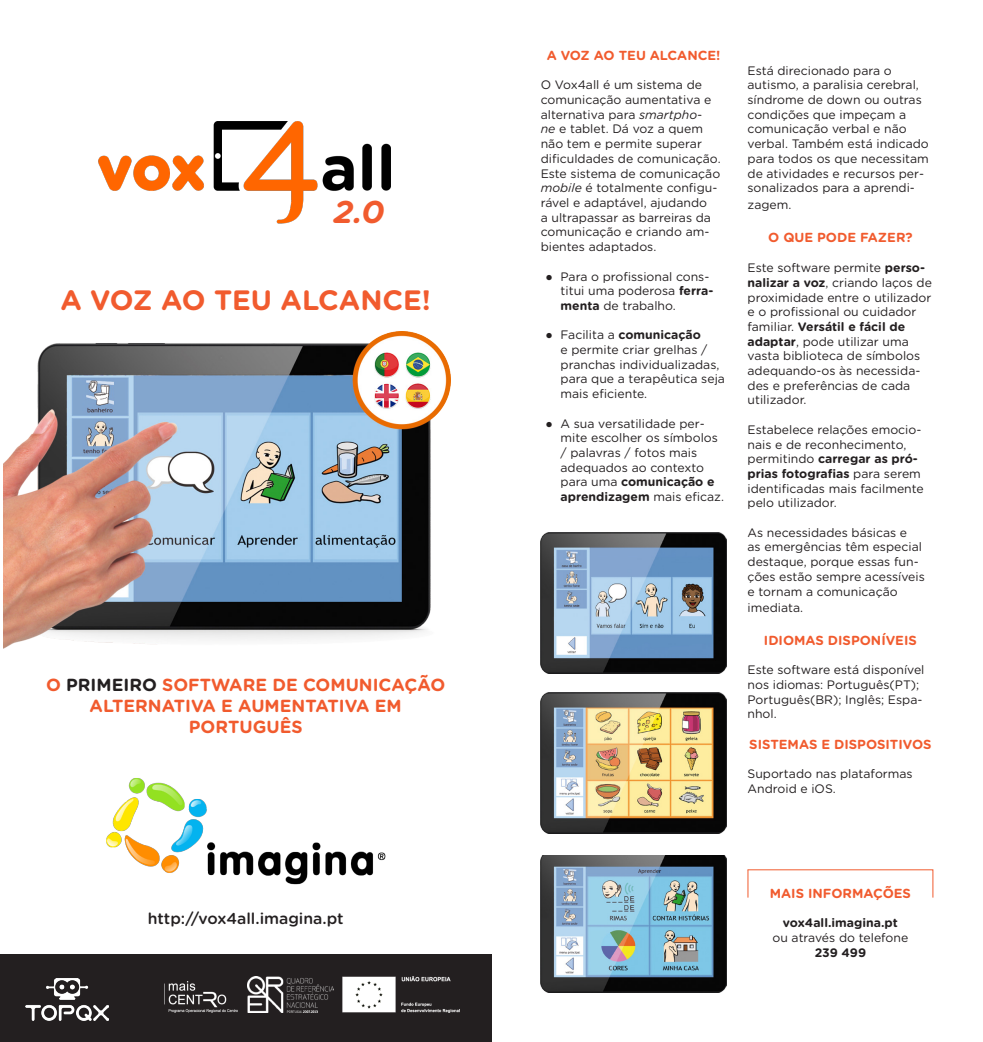
<style>
.page{position:relative;width:983px;height:1042px;background:#fff}
.page>*{position:absolute;margin:0;border:0;box-sizing:border-box;transform-origin:0 0}
.t1{font:italic 700 31.5px "Gotham Rounded";color:#f15b2e}
.t2{font:700 28px "Gotham Rounded";color:#f15b2e}
.t3{font:700 17.5px/21px "Gotham Rounded";color:#f15b2e;text-align:center}
.t4{font:500 15.75px "Gotham Rounded";color:#231f20}
.Títulos{font:700 13.12px "Gotham Rounded";color:#f15b2e}
.Textos{font:12.25px/14.7px "Gotham Rounded";color:#231f20}
.Textos-2{font:700 12.25px "Gotham Rounded";color:#231f20}
.s1{color:#231f20}
.s2{font-style:italic}
.s3{font-family:"Arial"}
.s4{font-weight:700}
</style>
<div class="page">
<div style="left:0;top:954px;width:491px;height:88px;background:#231f20"></div>
<img style="left:98px;top:121px;width:293px;height:103px">
<img style="left:3px;top:331px;width:447px;height:318px">
<img style="left:106px;top:778px;width:280px;height:107px">
<img style="left:26px;top:978px;width:82px;height:42px">
<img style="left:164px;top:981px;width:74px;height:31px">
<img style="left:247px;top:976px;width:86px;height:36px">
<img style="left:342px;top:976px;width:117px;height:36px">
<img style="left:540px;top:533px;width:186px;height:140px">
<img style="left:540px;top:693px;width:186px;height:140px">
<img style="left:540px;top:855px;width:186px;height:137px">
<svg style="left:747px;top:869px;width:186px;height:29px"></svg>
<p class="t1" style="left:333px;top:189px;width:52px">2.0</p>
<p class="t2" style="left:60px;top:280px;width:372px">A VOZ AO TEU ALCANCE!</p>
<p class="t3" style="left:46px;top:673px;width:400px">O <span class="s1">PRIMEIRO</span> SOFTWARE DE COMUNICAÇÃO<br>ALTERNATIVA E AUMENTATIVA EM<br>PORTUGUÊS</p>
<p class="t4" style="left:148px;top:907px;width:197px">http://vox4all.imagina.pt</p>
<p class="Títulos" style="left:546px;top:46px;width:175px">A VOZ AO TEU ALCANCE!</p>
<p class="Textos" style="left:540px;top:77px;width:181px">O Vox4all é um sistema de comunicação aumentativa e alternativa para <span class="s2">smartpho-<br>ne</span> e tablet. Dá voz a quem não tem e permite superar dificuldades de comunicação.<br>Este sistema de comunicação <span class="s2">mobile</span> é totalmente configu&shy;rável e adaptável, ajudando<br>a ultrapassar as barreiras da comunicação e criando am&shy;bientes adaptados.</p>
<p class="Textos" style="left:560px;top:268px;width:154px;text-indent:-15px"><span class="s3">●</span> Para o profissional cons&shy;titui uma poderosa <span class="s4">ferra&shy;menta</span> de trabalho.</p>
<p class="Textos" style="left:560px;top:327px;width:166px;text-indent:-15px"><span class="s3">●</span> Facilita a <span class="s4">comunicação<br></span>e permite criar grelhas / pranchas individualizadas, para que a terapêutica seja mais eficiente.</p>
<p class="Textos" style="left:560px;top:415px;width:165px;text-indent:-15px"><span class="s3">●</span> A sua versatilidade per&shy;mite escolher os símbolos / palavras / fotos mais adequados ao contexto para uma <span class="s4">comunicação e aprendizagem</span> mais eficaz.</p>
<p class="Textos" style="left:747px;top:62px;width:183px">Está direcionado para o autismo, a paralisia cerebral, síndrome de down ou outras condições que impeçam a comunicação verbal e não verbal. Também está indicado para todos os que necessitam de atividades e recursos per&shy;sonalizados para a aprendi-</p>
<p class="Textos" style="left:747px;top:197px;width:45px">zagem.</p>
<p class="Títulos" style="left:768px;top:227px;width:146px">O QUE PODE FAZER?</p>
<p class="Textos" style="left:747px;top:260px;width:186px">Este software permite <span class="s4">perso&shy;nalizar a voz</span>, criando laços de proximidade entre o utilizador e o profissional ou cuidador familiar. <span class="s4">Versátil e fácil de adaptar</span>, pode utilizar uma vasta biblioteca de símbolos adequando-os às necessida&shy;des e preferências de cada utilizador.</p>
<p class="Textos" style="left:747px;top:422px;width:178px">Estabelece relações emocio&shy;nais e de reconhecimento, permitindo <span class="s4">carregar as pró&shy;prias fotografias</span> para serem identificadas mais facilmente pelo utilizador.</p>
<p class="Textos" style="left:747px;top:524px;width:179px">As necessidades básicas e<br>as emergências têm especial destaque, porque essas fun&shy;ções estão sempre acessíveis e tornam a comunicação</p>
<p class="Textos" style="left:747px;top:600px;width:57px">imediata.</p>
<p class="Títulos" style="left:763px;top:631px;width:154px">IDIOMAS DISPONÍVEIS</p>
<p class="Textos" style="left:747px;top:662px;width:178px">Este software está disponível nos idiomas: Português(PT);<br>Português(BR); Inglês; Espa&shy;nhol.</p>
<p class="Títulos" style="left:749px;top:734px;width:184px">SISTEMAS E DISPOSITIVOS</p>
<p class="Textos" style="left:747px;top:766px;width:167px">Suportado nas plataformas<br>Android e iOS.</p>
<p class="Títulos" style="left:769px;top:884px;width:143px">MAIS INFORMAÇÕES</p>
<p class="Textos-2" style="left:782px;top:914px;width:116px">vox4all.imagina.pt</p>
<p class="Textos" style="left:772px;top:930px;width:137px">ou através do telefone</p>
<p class="Textos-2" style="left:814px;top:943px;width:53px">239 499</p>
</div>
